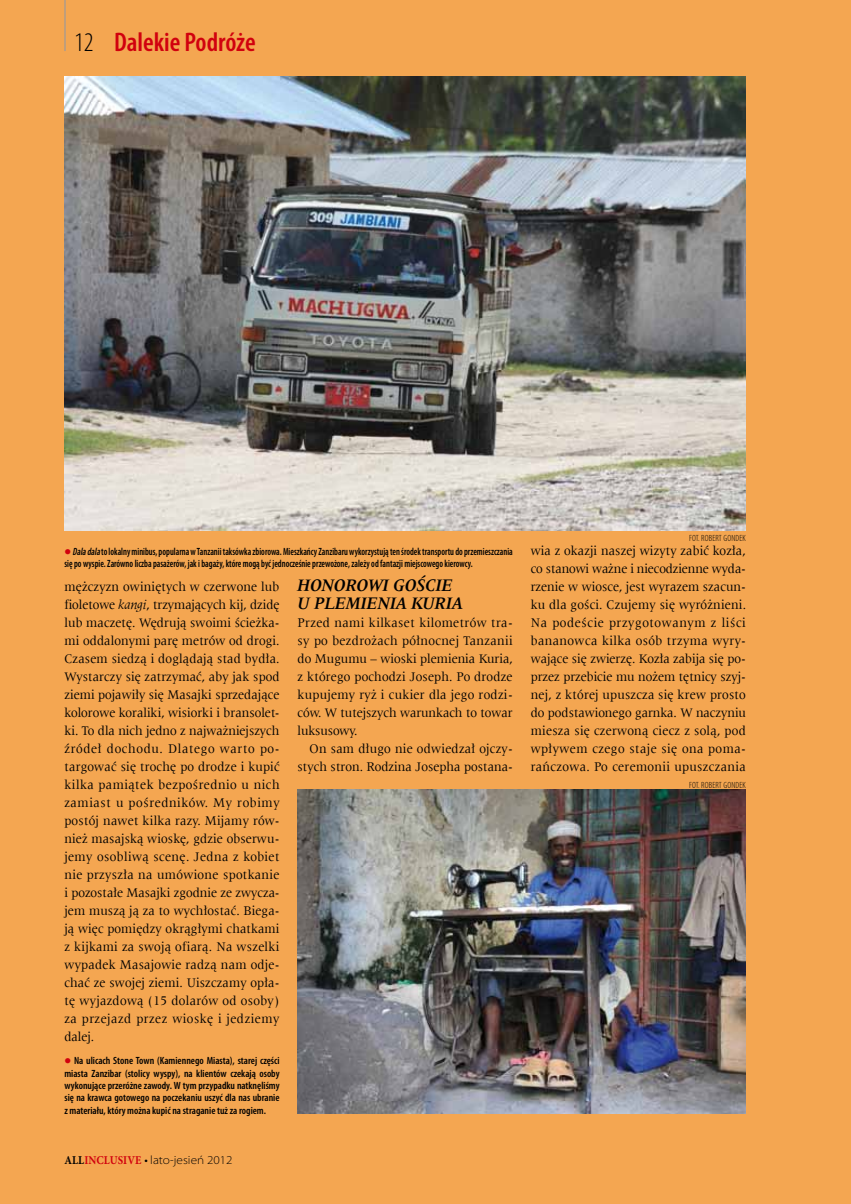
<style>
.page{position:relative;width:851px;height:1204px;background:#fff}
.page>*{position:absolute;margin:0;border:0;box-sizing:border-box;transform-origin:0 0}
.t1{font:600 condensed 27px "Myriad Pro";color:#d1010e}
.t2{font:italic 700 18px/18px "Latin 725 EU";letter-spacing:-.005em;color:#000;scale:.95 1}
.t3{font:13.5px/18px "Latin 725 EU";letter-spacing:.02em;color:#000;text-align:justify;scale:.95 1}
.t4{font:300 semi-expanded 12px "Myriad Pro";color:#000}
.t5{font:600 condensed 10.5px/12.3px "Myriad Pro";color:#000;text-align:justify}
.t6{font:600 condensed 10.5px/12.3px "Myriad Pro";color:#000;scale:.86 1}
.t7{font:300 condensed 9px "Myriad Pro";letter-spacing:.02em;color:#000}
.s1{font-weight:300;color:#000}
.s2{color:#d1010e}
.s3{font-style:italic}
.s4{font-family:"Minion Pro";font-weight:700;font-stretch:normal}
.s5{font-family:"Minion Pro";font-weight:700;font-stretch:normal;color:#d1010e}
.s6{font-weight:400;font-stretch:normal}
</style>
<div class="page">
<div style="left:0;top:0;width:850px;height:1203px;background:#f4a651"></div>
<img style="left:64px;top:77px;width:681px;height:454px">
<img style="left:297px;top:789px;width:448px;height:324px">
<hr style="left:64px;top:0;width:2px;height:51px;background:#98989c">
<h1 class="t1" style="left:74px;top:25px;width:183px"><span class="s1">12</span> Dalekie Podróże</h1>
<p class="t6" style="left:64px;top:545px;width:522px"><span class="s2">●</span> <span class="s3">Daladala</span>to lokalny minibus, popularna w Tanzanii taksówka zbiorowa. Mieszkańcy Zanzibaru wykorzystują ten środek transportu do przemieszczania się po wyspie. Zarówno liczba pasażerów, jak i bagaży, które mogą być jednocześnie przewożone, zależy od fantazji miejscowego kierowcy.</p>
<p class="t3" style="left:64px;top:576px;width:228px">mężczyzn owiniętych w czerwone lub fioletowe <span class="s3">kangi</span>, trzymających kij, dzidę lub maczetę. Wędrują swoimi ścieżka&shy;mi oddalonymi parę metrów od drogi.<br>Czasem siedzą i doglądają stad bydła.<br>Wystarczy się zatrzymać, aby jak spod ziemi pojawiły się Masajki sprzedające kolorowe koraliki, wisiorki i bransolet&shy;ki. To dla nich jedno z najważniejszych źródeł dochodu. Dlatego warto po&shy;targować się trochę po drodze i kupić kilka pamiątek bezpośrednio u nich zamiast u pośredników. My robimy postój nawet kilka razy. Mijamy rów&shy;nież masajską wioskę, gdzie obserwu&shy;jemy osobliwą scenę. Jedna z kobiet nie przyszła na umówione spotkanie i pozostałe Masajki zgodnie ze zwycza&shy;jem muszą ją za to wychłostać. Biega&shy;ją więc pomiędzy okrągłymi chatkami z kijkami za swoją ofiarą. Na wszelki wypadek Masajowie radzą nam odje&shy;chać ze swojej ziemi. Uiszczamy opła&shy;tę wyjazdową (15 dolarów od osoby) za przejazd przez wioskę i jedziemy dalej.</p>
<h2 class="t2" style="left:297px;top:576px;width:176px">HONOROWI GOŚCIE<br>U PLEMIENIA KURIA</h2>
<p class="t3" style="left:297px;top:612px;width:228px">Przed nami kilkaset kilometrów tra&shy;sy po bezdrożach północnej Tanzanii do Mugumu – wioski plemienia Kuria, z którego pochodzi Joseph. Po drodze kupujemy ryż i cukier dla jego rodzi&shy;ców. W tutejszych warunkach to towar luksusowy.</p>
<p class="t3" style="left:297px;top:738px;width:228px;text-align:right">On sam długo nie odwiedzał ojczy&shy;stych stron. Rodzina Josepha postana-</p>
<p class="t5" style="left:64px;top:1054px;width:217px"><span class="s2">●</span> Na ulicach Stone Town (Kamiennego Miasta), starej części miasta Zanzibar (stolicy wyspy), na klientów czekają osoby wykonujące przeróżne zawody. W tym przypadku natknęliśmy się na krawca gotowego na poczekaniu uszyć dla nas ubranie z materiału, który można kupić na straganie tuż za rogiem.</p>
<p class="t4" style="left:64px;top:1152px;width:169px"><span class="s4">ALL</span><span class="s5">INCLUSIVE</span> <span class="s6">•</span> lato-jesień 2012</p>
<p class="t7" style="left:689px;top:532px;width:58px">FOT. ROBERT GONDEK</p>
<p class="t3" style="left:530px;top:540px;width:228px">wia z okazji naszej wizyty zabić kozła, co stanowi ważne i niecodzienne wyda&shy;rzenie w wiosce, jest wyrazem szacun&shy;ku dla gości. Czujemy się wyróżnieni.<br>Na podeście przygotowanym z liści bananowca kilka osób trzyma wyry&shy;wające się zwierzę. Kozła zabija się po&shy;przez przebicie mu nożem tętnicy szyj&shy;nej, z której upuszcza się krew prosto do podstawionego garnka. W naczyniu miesza się czerwoną ciecz z solą, pod wpływem czego staje się ona poma&shy;rańczowa. Po ceremonii upuszczania</p>
<p class="t7" style="left:689px;top:779px;width:58px">FOT. ROBERT GONDEK</p>
</div>
